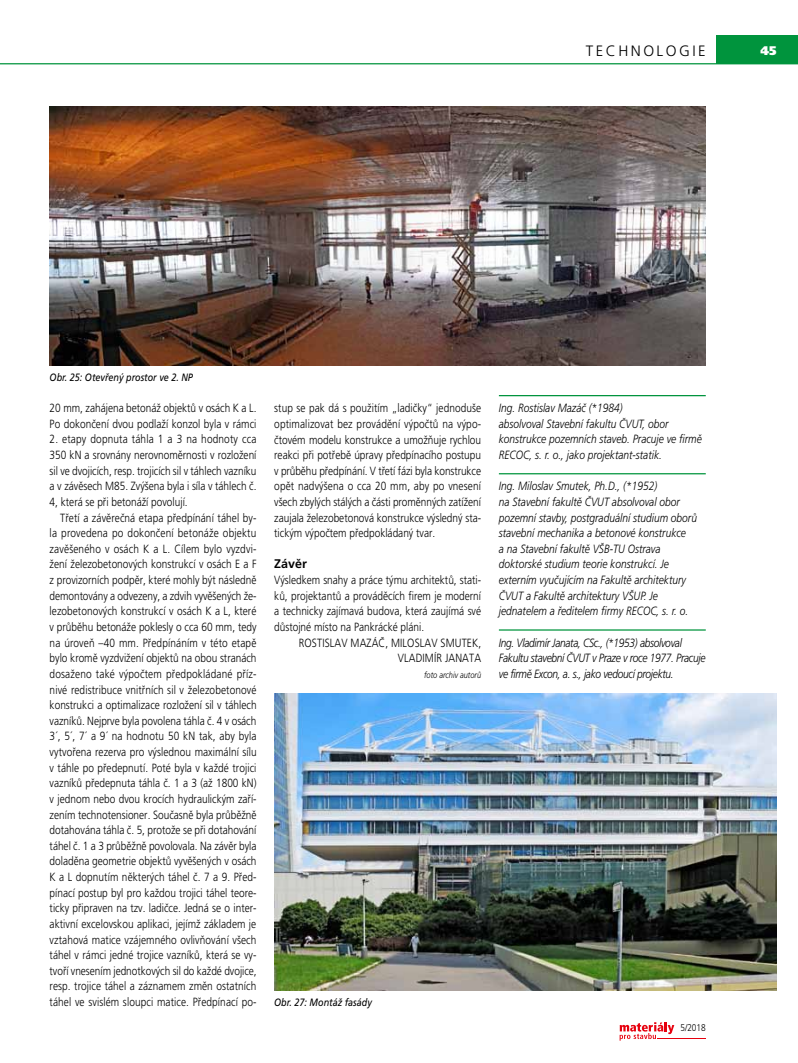
<style>
.page{position:relative;width:798px;height:1063px;background:#fff}
.page>*{position:absolute;margin:0;border:0;box-sizing:border-box;transform-origin:0 0}
.t1{font:15px "Frutiger CE Light";letter-spacing:.165em;color:#000}
.t2{font:700 12.5px "Frutiger CE";color:#000}
.t3{font:900 12.5px "Frutiger CE Ultra";color:#fff}
.t4{font:italic 12px/15.6px "Frutiger CE Light";color:#000;scale:.85 1}
.t5{font:italic 12px/15.6px "Frutiger CE Light";letter-spacing:-.03em;color:#000;scale:.85 1}
.t6{font:11.88px/15.6px "Frutiger CE Light";color:#000;text-align:justify;scale:.85 1}
.t7{font:italic 10.62px "Frutiger CE";color:#000;scale:.85 1}
.t8{font:9.75px "Frutiger CE Light";color:#000;scale:.85 1}
.t9{font:italic 8.75px "Frutiger CE Light";color:#000;scale:.85 1}
</style>
<div class="page">
<svg style="left:619px;top:1022px;width:55px;height:19px"></svg>
<hr style="left:657px;top:1039px;width:48px;height:1px;background:#e7000e">
<hr style="left:0;top:63px;width:797px;height:1px;background:#00943d">
<div style="left:716px;top:35px;width:81px;height:29px;background:#00943d"></div>
<hr style="left:498px;top:395px;width:207px;height:1px;background:#00943d">
<hr style="left:498px;top:473px;width:207px;height:1px;background:#00943d">
<hr style="left:498px;top:629px;width:207px;height:2px;background:#00943d">
<img style="left:50px;top:106px;width:655px;height:259px">
<img style="left:274px;top:693px;width:502px;height:297px">
<p class="t1" style="left:585px;top:42px;width:121px">technologie</p>
<p class="t3" style="left:760px;top:43px;width:18px">45</p>
<p class="t7" style="left:50px;top:371px;width:170px">Obr. 25: Otevřený prostor ve 2. NP</p>
<p class="t6" style="left:50px;top:400px;width:245px">20 mm, zahájena betonáž objektů v osách K a L.<br>Po dokončení dvou podlaží konzol byla v rámci</p>
<p class="t6" style="left:50px;top:431px;width:245px">2. etapy dopnuta táhla 1 a 3 na hodnoty cca 350 kN a srovnány nerovnoměrnosti v rozložení sil ve dvojicích, resp. trojicích sil v táhlech vazníku a v závěsech M85. Zvýšena byla i síla v táhlech č.<br>4, která se při betonáží povolují.</p>
<p class="t6" style="left:50px;top:510px;width:245px;text-indent:11px">Třetí a závěrečná etapa předpínání táhel by&shy;la provedena po dokončení betonáže objektu zavěšeného v osách K a L. C ílem bylo vyzdvi&shy;žení železobetonových konstrukcí v osách E a F z provizorních podpěr, které mohly být následně demontovány a odvezeny, a zdvih vyvěšených že&shy;lezobetonových konstrukcí v osách K a L, které v průběhu betonáže poklesly o cca 60 mm, tedy na úroveň –40 mm. Předpínáním v této etapě bylo kromě vyzdvižení objektů na obou stranách dosaženo také výpočtem předpokládané příz&shy;nivé redistribuce vnitřních sil v železobetonové konstrukci a optimalizace rozložení sil v táhlech vazníků. Nejprve byla povolena táhla č. 4 v osách 3´, 5´, 7´ a 9´ na hodnotu 50 kN tak, aby byla vytvořena rezerva pro výslednou maximální sílu v táhle po předepnutí. Poté byla v každé trojici vazníků předepnuta táhla č. 1 a 3 (až 1800 kN) v jednom nebo dvou krocích hydraulickým zaří&shy;zením technotensioner. Současně byla průběžně dotahována táhla č. 5, protože se při dotahování táhel č. 1 a 3 průběžně povolovala. Na závěr byla doladěna geometrie objektů vyvěšených v osách K a L dopnutím některých táhel č. 7 a 9. Před&shy;pínací postup byl pro každou trojici táhel teore&shy;ticky připraven na tzv. ladičce. Jedná se o inter&shy;aktivní excelovskou aplikaci, jejímž základem je vztahová matice vzájemného ovlivňování všech táhel v rámci jedné trojice vazníků, která se vy&shy;tvoří vnesením jednotkových sil do každé dvojice, resp. trojice táhel a záznamem změn ostatních táhel ve svislém sloupci matice. Předpínací po-</p>
<p class="t6" style="left:274px;top:400px;width:245px">stup se pak dá s použitím „ladičky“ jednoduše optimalizovat bez provádění výpočtů na výpo&shy;čtovém modelu konstrukce a umožňuje rychlou reakci při potřebě úpravy předpínacího postupu v průběhu předpínání. V třetí fázi byla konstrukce opět nadvýšena o cca 20 mm, aby po vnesení všech zbylých stálých a části proměnných zatížení zaujala železobetonová konstrukce výsledný sta&shy;tickým výpočtem předpokládaný tvar.</p>
<p class="t2" style="left:274px;top:557px;width:34px">Závěr</p>
<p class="t6" style="left:274px;top:572px;width:245px">Výsledkem snahy a práce týmu architektů, stati&shy;ků, projektantů a prováděcích firem je moderní a technicky zajímavá budova, která zaujímá své důstojné místo na Pankrácké pláni.</p>
<p class="t6" style="left:298px;top:635px;width:216px;text-align:right">ROSTI SLAV MAZÁČ, MILOSLAV SMUTE K,<br>VLADIMÍR JANATA</p>
<p class="t9" style="left:424px;top:670px;width:69px">foto archiv autorů</p>
<p class="t4" style="left:498px;top:400px;width:240px">Ing. Rostislav Mazáč (*1984)<br>absolvoval Stavební fakultu ČVUT, obor konstrukce pozemních staveb. Pracuje ve firmě RECOC, s. r. o., jako projektant-statik.</p>
<p class="t4" style="left:498px;top:478px;width:234px">Ing. Miloslav Smutek, Ph.D., (*1952)<br>na Stavební fakultě ČVUT absolvoval obor pozemní stavby, postgraduální studium oborů stavební mechanika a betonové konstrukce<br>a na Stavební fakultě VŠB-TU Ostrava doktorské studium teorie konstrukcí. Je externím vyučujícím na Fakultě architektury ČVUT a Fakultě architektury VŠUP. Je jednatelem a ředitelem firmy RECOC, s. r. o.</p>
<p class="t5" style="left:498px;top:635px;width:244px">Ing. Vladimír Janata, CSc., (*1953) absolvoval<br>Fakultu stavební ČVUT v Praze v roce 1977. Pracuje ve firmě Excon, a. s., jako vedoucí projektu.</p>
<p class="t7" style="left:274px;top:996px;width:116px">Obr. 27: Montáž fasády</p>
<p class="t8" style="left:680px;top:1022px;width:31px">5/2018</p>
</div>
